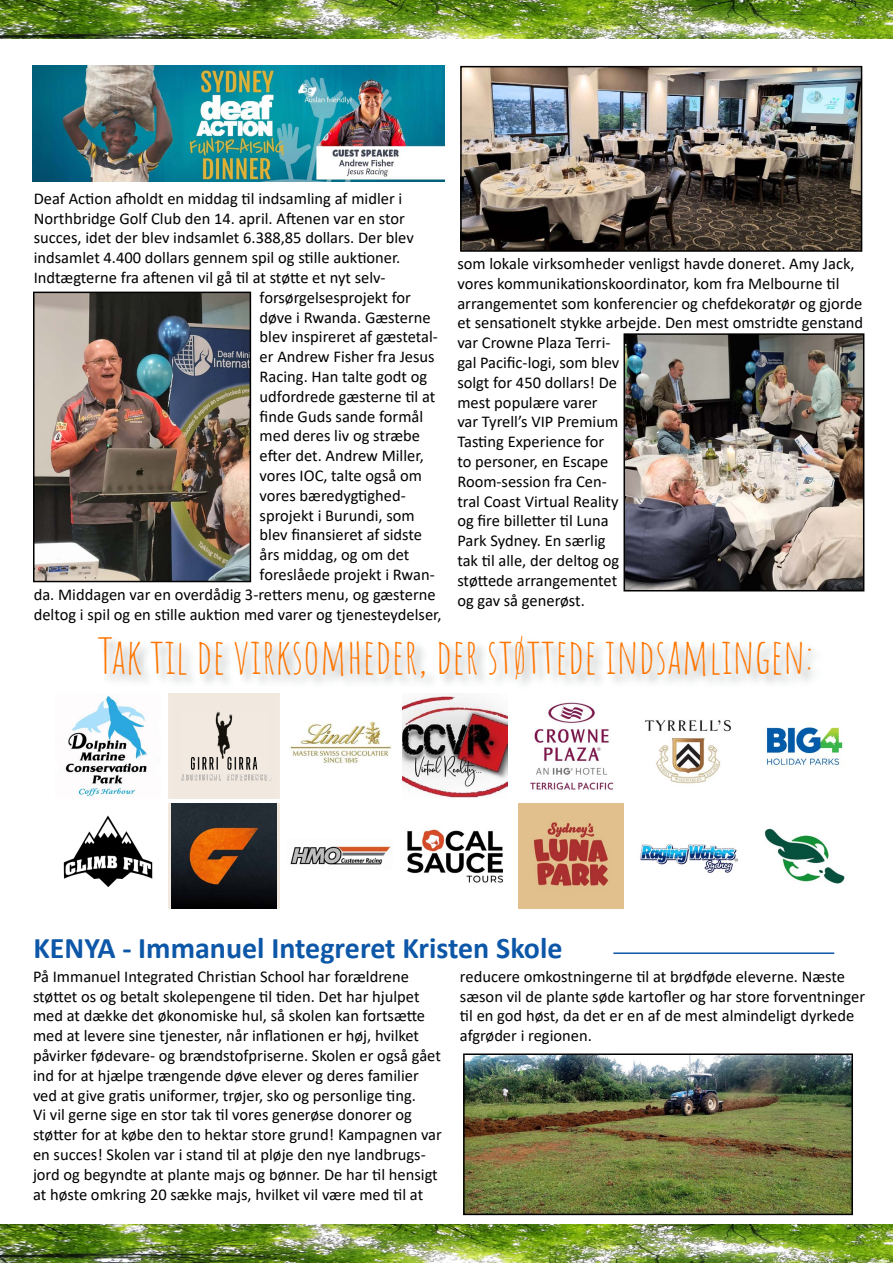
<style>
.page{position:relative;width:893px;height:1263px;background:#fff}
.page>*{position:absolute;margin:0;border:0;box-sizing:border-box;transform-origin:0 0}
.t1{font:48px "Amatic SC";color:#ff7500}
.t2{font:700 30px "Calibri";color:#0d57a8}
.t3{font:16.5px/19.8px "Calibri";color:#000}
</style>
<div class="page">
<img style="left:0;top:0;width:893px;height:38px">
<img style="left:0;top:1225px;width:893px;height:38px">
<img style="left:36px;top:295px;width:212px;height:284px">
<div style="left:33px;top:292px;width:218px;height:290px;border:2px solid #000"></div>
<img style="left:463px;top:69px;width:396px;height:180px">
<div style="left:460px;top:66px;width:402px;height:186px;border:2px solid #000"></div>
<img style="left:626px;top:336px;width:235px;height:252px">
<div style="left:623px;top:333px;width:241px;height:258px;border:2px solid #000"></div>
<div style="left:96px;top:636px;width:728px;height:57px;background:#7e8083;opacity:.75"></div>
<img style="left:403px;top:693px;width:105px;height:106px">
<img style="left:530px;top:702px;width:84px;height:88px">
<img style="left:65px;top:695px;width:82px;height:102px">
<div style="left:168px;top:693px;width:112px;height:106px;background:#f2e9e0"></div>
<img style="left:290px;top:721px;width:101px;height:43px">
<img style="left:181px;top:711px;width:91px;height:70px">
<img style="left:644px;top:720px;width:87px;height:64px">
<img style="left:33px;top:66px;width:412px;height:115px">
<img style="left:766px;top:727px;width:77px;height:39px">
<img style="left:407px;top:829px;width:97px;height:54px">
<img style="left:518px;top:803px;width:105px;height:105px">
<img style="left:63px;top:815px;width:90px;height:72px">
<div style="left:168px;top:803px;width:112px;height:105px;background:#f2e9e0"></div>
<img style="left:290px;top:846px;width:101px;height:19px">
<img style="left:171px;top:803px;width:106px;height:105px">
<img style="left:640px;top:844px;width:98px;height:29px">
<img style="left:764px;top:828px;width:81px;height:56px">
<hr style="left:613px;top:952px;width:221px;height:2px;background:#0d57a8">
<img style="left:466px;top:1056px;width:384px;height:156px">
<div style="left:463px;top:1053px;width:390px;height:162px;border:2px solid #000"></div>
<p class="t3" style="left:34px;top:188px;width:370px">Deaf Action afholdt en middag til indsamling af midler i</p>
<p class="t3" style="left:34px;top:208px;width:373px">Northbridge Golf Club den 14. april. Aftenen var en stor</p>
<p class="t3" style="left:34px;top:228px;width:382px">succes, idet der blev indsamlet 6.388,85 dollars. Der blev</p>
<p class="t3" style="left:34px;top:247px;width:368px">indsamlet 4.400 dollars gennem spil og stille auktioner.</p>
<p class="t3" style="left:34px;top:267px;width:353px">Indtægterne fra aftenen vil gå til at støtte et nyt selv-</p>
<p class="t3" style="left:260px;top:287px;width:153px">forsørgelsesprojekt for</p>
<p class="t3" style="left:260px;top:307px;width:173px">døve i Rwanda. Gæsterne</p>
<p class="t3" style="left:260px;top:327px;width:180px">blev inspireret af gæstetal-</p>
<p class="t3" style="left:260px;top:346px;width:177px">er Andrew Fisher fra Jesus</p>
<p class="t3" style="left:260px;top:366px;width:169px">Racing. Han talte godt og</p>
<p class="t3" style="left:260px;top:386px;width:177px">udfordrede gæsterne til at</p>
<p class="t3" style="left:260px;top:406px;width:165px">finde Guds sande formål</p>
<p class="t3" style="left:260px;top:426px;width:162px">med deres liv og stræbe</p>
<p class="t3" style="left:260px;top:445px;width:166px">efter det. Andrew Miller,</p>
<p class="t3" style="left:260px;top:465px;width:164px">vores IOC, talte også om</p>
<p class="t3" style="left:260px;top:485px;width:148px">vores bæredygtighed-</p>
<p class="t3" style="left:260px;top:505px;width:156px">sprojekt i Burundi, som</p>
<p class="t3" style="left:260px;top:525px;width:164px">blev finansieret af sidste</p>
<p class="t3" style="left:260px;top:544px;width:151px">års middag, og om det</p>
<p class="t3" style="left:260px;top:564px;width:177px">foreslåede projekt i Rwan-</p>
<p class="t3" style="left:34px;top:584px;width:403px">da. Middagen var en overdådig 3-retters menu, og gæsterne</p>
<p class="t3" style="left:34px;top:604px;width:409px">deltog i spil og en stille auktion med varer og tjenesteydelser,</p>
<p class="t3" style="left:457px;top:253px;width:407px">som lokale virksomheder venligst havde doneret. Amy Jack, vores kommunikationskoordinator, kom fra Melbourne til arrangementet som konferencier og chefdekoratør og gjorde et sensationelt stykke arbejde. Den mest omstridte genstand var Crowne Plaza Terri-<br>gal Pacific-logi, som blev<br>solgt for 450 dollars! De<br>mest populære varer<br>var Tyrell’s VIP Premium<br>Tasting Experience for<br>to personer, en Escape<br>Room-session fra Cen-<br>tral Coast Virtual Reality<br>og fire billetter til Luna<br>Park Sydney. En særlig<br>tak til alle, der deltog og<br>støttede arrangementet<br>og gav så generøst.</p>
<h1 class="t1" style="left:98px;top:622px;width:717px">Tak til de virksomheder, der støttede indsamlingen:</h1>
<h2 class="t2" style="left:34px;top:927px;width:530px">KENYA - Immanuel Integreret Kristen Skole</h2>
<p class="t3" style="left:33px;top:966px;width:410px">På Immanuel Integrated Christian School har forældrene støttet os og betalt skolepengene til tiden. Det har hjulpet med at dække det økonomiske hul, så skolen kan fortsætte med at levere sine tjenester, når inflationen er høj, hvilket påvirker fødevare- og brændstofpriserne. Skolen er også gået ind for at hjælpe trængende døve elever og deres familier ved at give gratis uniformer, trøjer, sko og personlige ting.<br>Vi vil gerne sige en stor tak til vores generøse donorer og støtter for at købe den to hektar store grund! Kampagnen var en succes! Skolen var i stand til at pløje den nye landbrugs&shy;jord og begyndte at plante majs og bønner. De har til hensigt at høste omkring 20 sække majs, hvilket vil være med til at</p>
<p class="t3" style="left:460px;top:966px;width:407px">reducere omkostningerne til at brødføde eleverne. Næste sæson vil de plante søde kartofler og har store forventninger til en god høst, da det er en af de mest almindeligt dyrkede afgrøder i regionen.</p>
</div>
